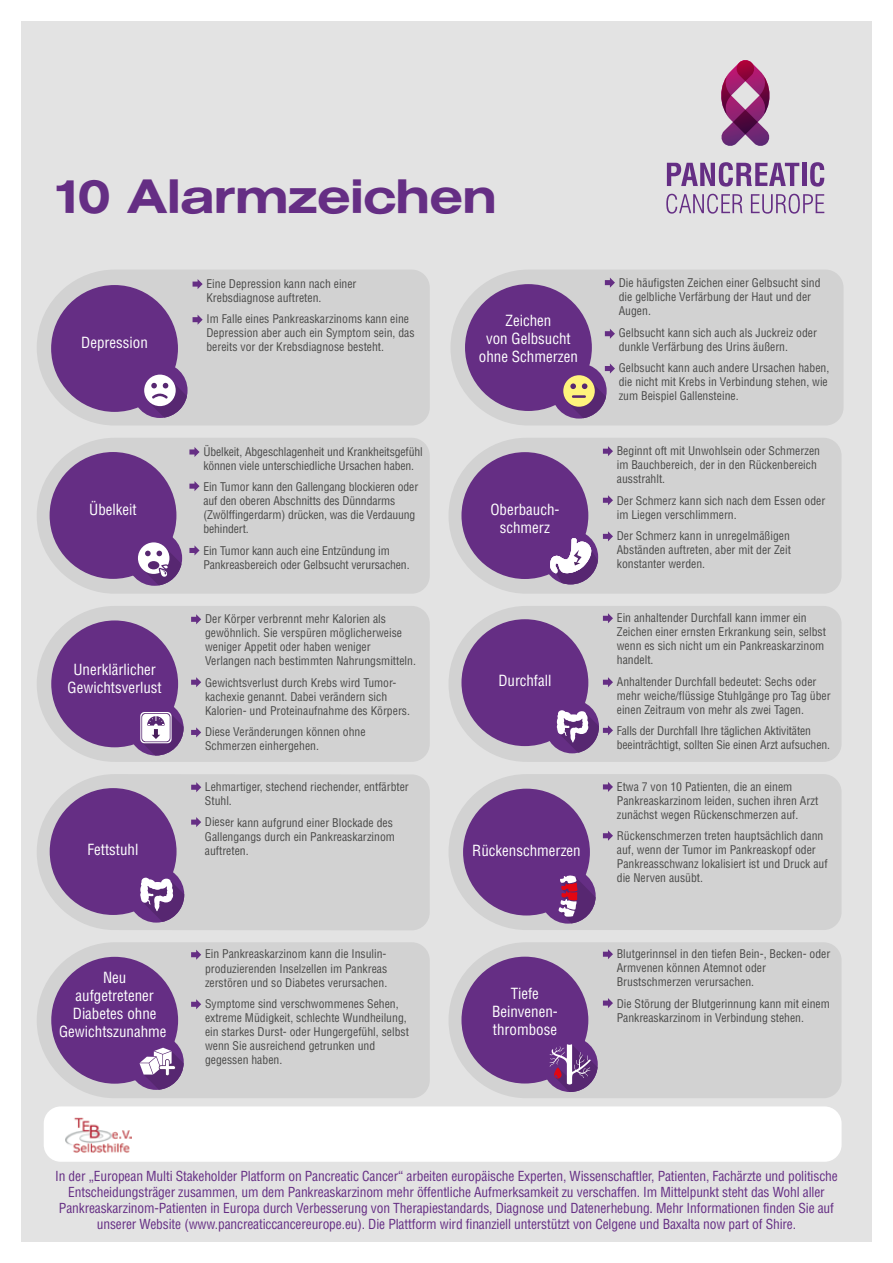
<style>
.page{position:relative;width:893px;height:1263px;background:#fff}
.page>*{position:absolute;margin:0;border:0;box-sizing:border-box;transform-origin:0 0}
.t1{font:500 48px "Helvetica Extended BQ";color:#652e84}
.t2{font:condensed 15px/18px "Helvetica";color:#fff;text-align:center}
.t3{font:condensed 13.5px/16.2px "Helvetica";letter-spacing:-.01em;color:#652e84;text-align:center}
.t4{font:condensed 11.7px/14.1px "Helvetica";color:#4a4a49}
</style>
<div class="page">
<div style="left:21px;top:21px;width:851px;height:1221px;background:#e3e3e3"></div>
<div style="left:44px;top:1106px;width:798px;height:56px;background:#fff;border-radius:17px"></div>
<div style="left:37px;top:270px;width:393px;height:155px;background:#d2d2d2"></div>
<div style="left:51px;top:285px;width:127px;height:127px;background:#652e84;border-radius:50%"></div>
<svg style="left:193px;top:279px;width:10px;height:10px"></svg>
<svg style="left:193px;top:315px;width:10px;height:10px"></svg>
<div style="left:132px;top:363px;width:56px;height:55px;background:#652e84;border-radius:50%"></div>
<svg style="left:144px;top:375px;width:43px;height:43px"></svg>
<div style="left:451px;top:270px;width:392px;height:155px;background:#d2d2d2"></div>
<div style="left:465px;top:284px;width:127px;height:127px;background:#652e84;border-radius:50%"></div>
<svg style="left:605px;top:278px;width:10px;height:10px"></svg>
<svg style="left:605px;top:329px;width:10px;height:10px"></svg>
<div style="left:551px;top:363px;width:56px;height:56px;background:#652e84;border-radius:50%"></div>
<svg style="left:563px;top:363px;width:52px;height:55px"></svg>
<div style="left:449px;top:438px;width:392px;height:156px;background:#d2d2d2"></div>
<div style="left:461px;top:452px;width:127px;height:127px;background:#652e84;border-radius:50%"></div>
<svg style="left:603px;top:446px;width:10px;height:10px"></svg>
<svg style="left:603px;top:495px;width:10px;height:10px"></svg>
<svg style="left:543px;top:530px;width:70px;height:54px"></svg>
<div style="left:37px;top:438px;width:393px;height:156px;background:#d2d2d2"></div>
<div style="left:50px;top:452px;width:126px;height:127px;background:#652e84;border-radius:50%"></div>
<svg style="left:189px;top:447px;width:11px;height:10px"></svg>
<svg style="left:189px;top:481px;width:11px;height:10px"></svg>
<svg style="left:189px;top:545px;width:11px;height:10px"></svg>
<div style="left:127px;top:530px;width:55px;height:56px;background:#652e84;border-radius:50%"></div>
<svg style="left:138px;top:542px;width:44px;height:43px"></svg>
<div style="left:37px;top:606px;width:393px;height:156px;background:#d2d2d2"></div>
<div style="left:51px;top:620px;width:127px;height:127px;background:#652e84;border-radius:50%"></div>
<svg style="left:191px;top:614px;width:10px;height:10px"></svg>
<svg style="left:191px;top:677px;width:10px;height:10px"></svg>
<svg style="left:191px;top:727px;width:10px;height:10px"></svg>
<div style="left:128px;top:700px;width:56px;height:55px;background:#652e84;border-radius:50%"></div>
<svg style="left:140px;top:712px;width:44px;height:43px"></svg>
<div style="left:37px;top:774px;width:393px;height:156px;background:#d2d2d2"></div>
<div style="left:50px;top:788px;width:127px;height:127px;background:#652e84;border-radius:50%"></div>
<svg style="left:191px;top:782px;width:10px;height:10px"></svg>
<svg style="left:191px;top:817px;width:10px;height:10px"></svg>
<div style="left:128px;top:867px;width:56px;height:56px;background:#652e84;border-radius:50%"></div>
<svg style="left:140px;top:878px;width:44px;height:44px"></svg>
<div style="left:449px;top:606px;width:392px;height:156px;background:#d2d2d2"></div>
<div style="left:461px;top:619px;width:127px;height:127px;background:#652e84;border-radius:50%"></div>
<svg style="left:603px;top:613px;width:10px;height:10px"></svg>
<svg style="left:603px;top:677px;width:10px;height:10px"></svg>
<div style="left:545px;top:700px;width:54px;height:53px;background:#652e84;border-radius:50%"></div>
<svg style="left:556px;top:710px;width:57px;height:43px"></svg>
<div style="left:449px;top:774px;width:392px;height:156px;background:#d2d2d2"></div>
<div style="left:463px;top:789px;width:127px;height:126px;background:#652e84;border-radius:50%"></div>
<svg style="left:603px;top:782px;width:10px;height:10px"></svg>
<svg style="left:603px;top:831px;width:10px;height:10px"></svg>
<div style="left:540px;top:868px;width:56px;height:56px;background:#652e84;border-radius:50%"></div>
<svg style="left:558px;top:875px;width:38px;height:48px"></svg>
<div style="left:37px;top:942px;width:393px;height:156px;background:#d2d2d2"></div>
<svg style="left:191px;top:950px;width:10px;height:10px"></svg>
<svg style="left:191px;top:999px;width:10px;height:10px"></svg>
<div style="left:51px;top:957px;width:127px;height:127px;background:#652e84;border-radius:50%"></div>
<svg style="left:140px;top:1048px;width:44px;height:42px"></svg>
<div style="left:449px;top:942px;width:392px;height:156px;background:#d2d2d2"></div>
<div style="left:461px;top:957px;width:127px;height:126px;background:#652e84;border-radius:50%"></div>
<svg style="left:603px;top:949px;width:10px;height:10px"></svg>
<svg style="left:603px;top:998px;width:10px;height:10px"></svg>
<div style="left:542px;top:1037px;width:56px;height:55px;background:#652e84;border-radius:50%"></div>
<svg style="left:550px;top:1043px;width:48px;height:49px"></svg>
<svg style="left:667px;top:162px;width:132px;height:25px"></svg>
<hr style="left:802px;top:163px;width:4px;height:23px;background:#652e84">
<svg style="left:810px;top:162px;width:14px;height:25px"></svg>
<svg style="left:666px;top:194px;width:77px;height:20px"></svg>
<svg style="left:751px;top:194px;width:73px;height:20px"></svg>
<svg style="left:721px;top:60px;width:48px;height:86px"></svg>
<img style="left:65px;top:1117px;width:66px;height:36px">
<h1 class="t1" style="left:51px;top:170px;width:447px">10 Alarmzeichen</h1>
<p class="t2" style="left:81px;top:334px;width:68px">Depression</p>
<p class="t2" style="left:89px;top:501px;width:49px">Übelkeit</p>
<p class="t2" style="left:68px;top:661px;width:96px">Unerklärlicher<br>Gewichtsverlust</p>
<p class="t2" style="left:88px;top:840px;width:52px">Fettstuhl</p>
<p class="t2" style="left:59px;top:968px;width:109px">Neu<br>aufgetretener<br>Diabetes ohne<br>Gewichtszunahme</p>
<p class="t4" style="left:206px;top:276px;width:152px">Eine Depression kann nach einer<br>Krebsdiagnose auftreten.</p>
<p class="t4" style="left:206px;top:312px;width:210px">Im Falle eines Pankreaskarzinoms kann eine<br>Depression aber auch ein Symptom sein, das bereits vor der Krebsdiagnose besteht.</p>
<p class="t4" style="left:203px;top:444px;width:221px">Übelkeit, Abgeschlagenheit und Krankheitsgefühl können viele unterschiedliche Ursachen haben.</p>
<p class="t4" style="left:203px;top:480px;width:216px">Ein Tumor kann den Gallengang blockieren oder auf den oberen Abschnitts des Dünndarms (Zwölffingerdarm) drücken, was die Verdauung behindert.</p>
<p class="t4" style="left:203px;top:543px;width:208px">Ein Tumor kann auch eine Entzündung im<br>Pankreasbereich oder Gelbsucht verursachen.</p>
<p class="t4" style="left:205px;top:611px;width:212px">Der Körper verbrennt mehr Kalorien als gewöhnlich. Sie verspüren möglicherweise weniger Appetit oder haben weniger Verlangen nach bestimmten Nahrungsmitteln.</p>
<p class="t4" style="left:205px;top:675px;width:207px">Gewichtsverlust durch Krebs wird Tumor&shy;kachexie genannt. Dabei verändern sich<br>Kalorien- und Proteinaufnahme des Körpers.</p>
<p class="t4" style="left:205px;top:725px;width:162px">Diese Veränderungen können ohne<br>Schmerzen einhergehen.</p>
<p class="t4" style="left:205px;top:779px;width:205px">Lehmartiger, stechend riechender, entfärbter<br>Stuhl.</p>
<p class="t4" style="left:205px;top:815px;width:192px">Dieser kann aufgrund einer Blockade des<br>Gallengangs durch ein Pankreaskarzinom auftreten.</p>
<p class="t4" style="left:205px;top:947px;width:184px;text-align:justify">Ein Pankreaskarzinom kann die Insulin&shy;produzierenden Inselzellen im Pankreas zerstören und so Diabetes verursachen.</p>
<p class="t4" style="left:205px;top:996px;width:206px">Symptome sind verschwommenes Sehen, extreme Müdigkeit, schlechte Wundheilung, ein starkes Durst- oder Hungergefühl, selbst wenn Sie ausreichend getrunken und gegessen haben.</p>
<p class="t2" style="left:479px;top:311px;width:101px">Zeichen<br>von Gelbsucht ohne Schmerzen</p>
<p class="t2" style="left:490px;top:500px;width:71px">Oberbauch&shy;schmerz</p>
<p class="t2" style="left:498px;top:671px;width:55px">Durchfall</p>
<p class="t2" style="left:472px;top:842px;width:110px">Rückenschmerzen</p>
<p class="t2" style="left:492px;top:984px;width:67px">Tiefe<br>Beinvenen&shy;thrombose</p>
<p class="t4" style="left:619px;top:275px;width:203px">Die häufigsten Zeichen einer Gelbsucht sind die gelbliche Verfärbung der Haut und der<br>Augen.</p>
<p class="t4" style="left:619px;top:325px;width:200px">Gelbsucht kann sich auch als Juckreiz oder dunkle Verfärbung des Urins äußern.</p>
<p class="t4" style="left:619px;top:361px;width:212px">Gelbsucht kann auch andere Ursachen haben, die nicht mit Krebs in Verbindung stehen, wie zum Beispiel Gallensteine.</p>
<p class="t4" style="left:617px;top:443px;width:205px">Beginnt oft mit Unwohlsein oder Schmerzen im Bauchbereich, der in den Rückenbereich ausstrahlt.</p>
<p class="t4" style="left:617px;top:493px;width:210px">Der Schmerz kann sich nach dem Essen oder im Liegen verschlimmern.</p>
<p class="t4" style="left:617px;top:529px;width:176px;text-align:justify">Der Schmerz kann in unregelmäßigen Abständen auftreten, aber mit der Zeit konstanter werden.</p>
<p class="t4" style="left:617px;top:610px;width:211px">Ein anhaltender Durchfall kann immer ein Zeichen einer ernsten Erkrankung sein, selbst wenn es sich nicht um ein Pankreaskarzinom handelt.</p>
<p class="t4" style="left:617px;top:674px;width:215px">Anhaltender Durchfall bedeutet: Sechs oder mehr weiche/flüssige Stuhlgänge pro Tag über einen Zeitraum von mehr als zwei Tagen.</p>
<p class="t4" style="left:617px;top:724px;width:215px">Falls der Durchfall Ihre täglichen Aktivitäten beeinträchtigt, sollten Sie einen Arzt aufsuchen.</p>
<p class="t4" style="left:617px;top:779px;width:203px">Etwa 7 von 10 Patienten, die an einem<br>Pankreaskarzinom leiden, suchen ihren Arzt zunächst wegen Rückenschmerzen auf.</p>
<p class="t4" style="left:617px;top:829px;width:212px">Rückenschmerzen treten hauptsächlich dann auf, wenn der Tumor im Pankreaskopf oder Pankreasschwanz lokalisiert ist und Druck auf die Nerven ausübt.</p>
<p class="t4" style="left:617px;top:946px;width:215px">Blutgerinnsel in den tiefen Bein-, Becken- oder<br>Armvenen können Atemnot oder<br>Brustschmerzen verursachen.</p>
<p class="t4" style="left:617px;top:996px;width:214px">Die Störung der Blutgerinnung kann mit einem<br>Pankreaskarzinom in Verbindung stehen.</p>
<p class="t3" style="left:55px;top:1167px;width:784px">In der „European Multi Stakeholder Platform on Pancreatic Cancer“ arbeiten europäische Experten, Wissenschaftler, Patienten, Fachärzte und politische Entscheidungsträger zusammen, um dem Pankreaskarzinom mehr öffentliche Aufmerksamkeit zu verschaffen. Im Mittelpunkt steht das Wohl aller Pankreaskarzinom-Patienten in Europa durch Verbesserung von Therapiestandards, Diagnose und Datenerhebung. Mehr Informationen finden Sie auf unserer Website (www.pancreaticcancereurope.eu). Die Plattform wird finanziell unterstützt von Celgene und Baxalta now part of Shire.</p>
</div>
